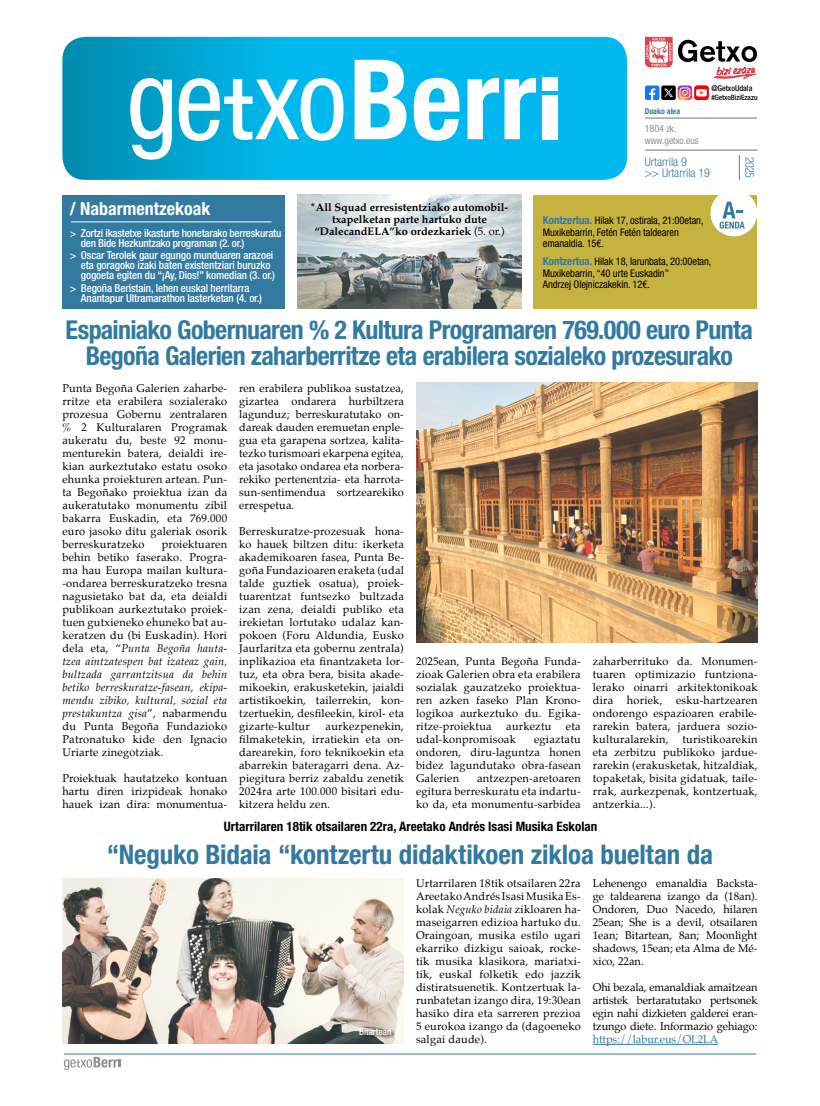
<style>
.page{position:relative;width:820px;height:1106px;background:#fff}
.page>*{position:absolute;margin:0;border:0;box-sizing:border-box;transform-origin:0 0}
.t1{font:700 condensed 27px "Helvetica Neue LT Std";letter-spacing:-.005em;color:#327a9f}
.t2{font:700 condensed 26px/26px "Helvetica Neue LT Std";letter-spacing:-.025em;color:#327a9f;text-align:center}
.t3{font:700 condensed 18px "Helvetica Neue LT Std";color:#fff}
.t4{font:700 condensed 13px "Helvetica Neue LT Std";color:#000}
.t5{font:300 condensed 12px/11px "Helvetica Neue LT Std";color:#327a9f}
.t6{font:11px/13px "Palatino";letter-spacing:.02em;color:#000;text-align:justify}
.t7{font:500 condensed 11px/10px "Helvetica Neue LT Std";letter-spacing:-.01em;color:#fff}
.t8{font:700 11px/12px "Palatino";color:#000;text-align:center}
.t9{font:11px "Palatino";letter-spacing:-.01em;color:#327a9f}
.t10{font:condensed 10.5px/11.5px "Helvetica Neue LT Std";letter-spacing:-.01em;color:#000}
.t11{font:300 condensed 10px/12px "Helvetica Neue LT Std";color:#787370}
.t12{font:500 condensed 9.2px "Helvetica Neue LT Std";color:#fff}
.t13{font:500 condensed 8px "Helvetica Neue LT Std";color:#000}
.t14{font:700 condensed 8px "Helvetica Neue LT Std";color:#327a9f}
.t15{font:500 condensed 7.4px "Helvetica Neue LT Std";color:#000}
.s1{font-weight:400}
.s2{font-weight:700;font-size:11px;color:#327a9f}
.s3{font-style:italic}
</style>
<div class="page">
<svg style="left:64px;top:1056px;width:56px;height:14px"></svg>
<hr style="left:64px;top:1053px;width:691px;height:1px;background:#327a9f">
<div style="left:62px;top:196px;width:223px;height:113px;background:#327a9f"></div>
<svg style="left:644px;top:37px;width:112px;height:63px"></svg>
<hr style="left:644px;top:118px;width:112px;height:1px;background:#787370">
<svg style="left:738px;top:155px;width:1px;height:25px"></svg>
<hr style="left:644px;top:150px;width:113px;height:1px;background:#787370">
<div style="left:533px;top:196px;width:223px;height:113px;background:#c6b23f"></div>
<hr style="left:71px;top:222px;width:200px;height:1px;background:#fff">
<div style="left:710px;top:190px;width:46px;height:46px;background:#fff;border-radius:50%"></div>
<svg style="left:719px;top:202px;width:25px;height:27px"></svg>
<svg style="left:62px;top:37px;width:564px;height:143px;background:#02aedf"></svg>
<svg style="left:130px;top:78px;width:42px;height:82px"></svg>
<svg style="left:179px;top:78px;width:164px;height:63px"></svg>
<svg style="left:354px;top:60px;width:52px;height:79px"></svg>
<svg style="left:413px;top:78px;width:46px;height:63px"></svg>
<svg style="left:467px;top:78px;width:69px;height:61px"></svg>
<div style="left:542px;top:77px;width:15px;height:14px;background:#fff"></div>
<div style="left:542px;top:95px;width:15px;height:44px;background:#fff"></div>
<img style="left:298px;top:195px;width:223px;height:113px">
<hr style="left:592px;top:1044px;width:125px;height:1px;background:#327a9f">
<img style="left:62px;top:878px;width:342px;height:165px">
<img style="left:416px;top:382px;width:341px;height:261px">
<div style="left:359px;top:1027px;width:36px;height:12px;background:#000;opacity:.75"></div>
<p class="t13" style="left:711px;top:84px;width:43px">@GetxoUdala</p>
<p class="t14" style="left:644px;top:106px;width:37px">Doako alea</p>
<p class="t11" style="left:644px;top:122px;width:55px">1804 zk. www.getxo.eus</p>
<p class="t15" style="left:711px;top:93px;width:48px">#GetxoBiziEzazu</p>
<h3 class="t3" style="left:70px;top:198px;width:142px">/ Nabarmentzekoak</h3>
<p class="t7" style="left:81px;top:227px;width:202px;text-indent:-11px">&gt; Zortzi ikastetxe ikasturte honetarako berreskuratu den Bide Hezkuntzako programan (2. or.)</p>
<p class="t7" style="left:81px;top:250px;width:196px;text-indent:-11px">&gt; Oscar Terolek gaur egungo munduaren arazoei eta goragoko izaki baten existentziari buruzko gogoeta egiten du “¡Ay, Dios!” komedian (3. or.)</p>
<p class="t7" style="left:81px;top:283px;width:182px;text-indent:-11px">&gt; Begoña Beristain, lehen euskal herritarra<br>Anantapur Ultramarathon lasterketan (4. or.)</p>
<p class="t8" style="left:311px;top:201px;width:199px">*All Squad erresistentziako automobil&shy;txapelketan parte hartuko dute “DalecandELA”ko ordezkariek <span class="s1">(5. or.)</span></p>
<p class="t5" style="left:644px;top:156px;width:67px">Urtarrila 9<br>&gt;&gt; Urtarrila 19</p>
<p class="t10" style="left:542px;top:215px;width:162px"><span class="s2">Kontzertua.</span> Hilak 17, ostirala, 21:00etan,<br>Muxikebarrin, Fetén Fetén taldearen emanaldia. 15€.</p>
<p class="t10" style="left:542px;top:255px;width:170px"><span class="s2">Kontzertua.</span> Hilak 18, larunbata, 20:00etan,<br>Muxikebarrin, “40 urte Euskadin”<br>Andrzej Olejniczakekin. 12€.</p>
<p class="t5" style="left:755px;top:157px;width:22px;rotate:90deg">2025</p>
<h2 class="t2" style="left:66px;top:316px;width:688px">Espainiako Gobernuaren % 2 Kultura Programaren 769.000 euro Punta<br>Begoña Galerien zaharberritze eta erabilera sozialeko prozesurako</h2>
<p class="t6" style="left:62px;top:381px;width:166px">Punta Begoña Galerien zaharbe&shy;rritze eta erabilera sozialerako prozesua Gobernu zentralaren % 2 Kulturalaren Programak aukeratu du, beste 92 monu&shy;menturekin batera, deialdi ire&shy;kian aurkeztutako estatu osoko ehunka proiekturen artean. Pun&shy;ta Begoñako proiektua izan da aukeratutako monumentu zibil bakarra Euskadin, eta 769.000 euro jasoko ditu galeriak osorik berreskuratzeko</p>
<p class="t6" style="left:239px;top:381px;width:166px">ren erabilera publikoa sustatzea, gizartea ondarera hurbiltzera lagunduz; berreskuratutako on&shy;dareak dauden eremuetan enple&shy;gua eta garapena sortzea, kalita&shy;tezko turismoari ekarpena egitea, eta jasotako ondarea eta norbera&shy;rekiko pertenentzia- eta harrota&shy;sun-sentimendua sortzearekiko errespetua.</p>
<p class="t6" style="left:239px;top:524px;width:166px">Berreskuratze-prozesuak hona&shy;ko hauek biltzen ditu: ikerketa akademikoaren fasea, Punta Be&shy;goña Fundazioaren eraketa (udal talde guztiek osatua), proiek&shy;tuarentzat funtsezko bultzada izan zena, deialdi publiko eta irekietan lortutako udalaz kan&shy;pokoen (Foru Aldundia, Eusko Jaurlaritza eta gobernu zentrala) inplikazioa eta finantzaketa lor&shy;tuz, eta obra bera, bisita akade&shy;mikoekin, erakusketekin, jaialdi artistikoekin, tailerrekin, kon&shy;tzertuekin, desfileekin, kirol- eta gizarte-kultur</p>
<p class="t6" style="left:62px;top:537px;width:166px;text-indent:99px">proiektuaren behin betiko faserako. Progra&shy;ma hau Europa mailan kultura--ondarea berreskuratzeko tresna nagusietako bat da, eta deialdi publikoan aurkeztutako proiek&shy;tuen gutxieneko ehuneko bat au&shy;keratzen du (bi Euskadin). Hori dela eta, “<span class="s3">Punta Begoña hauta&shy;tzea aintzatespen bat izateaz gain, bultzada garrantzitsua da behin betiko berreskuratze-fasean, ekipa&shy;mendu zibiko, kultural, sozial eta prestakuntza gisa</span>”, nabarmendu du Punta Begoña Fundazioko Patronatuko kide den Ignacio Uriarte zinegotziak.</p>
<p class="t6" style="left:62px;top:771px;width:166px">Proiektuak hautatzeko kontuan hartu diren irizpideak honako hauek izan dira: monumentua-</p>
<p class="t6" style="left:592px;top:654px;width:166px">zaharberrituko da. Monumen&shy;tuaren optimizazio funtziona&shy;lerako oinarri arkitektonikoak dira horiek, esku-hartzearen ondorengo espazioaren erabile&shy;rarekin batera, jarduera sozio&shy;kulturalarekin,</p>
<p class="t6" style="left:416px;top:654px;width:166px">2025ean, Punta Begoña Funda&shy;zioak Galerien obra eta erabilera sozialak gauzatzeko proiektua&shy;ren azken faseko Plan Krono&shy;logikoa aurkeztuko du. Egika&shy;ritze-proiektua</p>
<p class="t6" style="left:239px;top:719px;width:166px;text-indent:86px">aurkezpenekin, filmaketekin, irratiekin eta on&shy;darearekin, foro teknikoekin eta abarrekin bateragarri dena. Az&shy;piegitura berriz zabaldu zenetik 2024ra arte 100.000 bisitari edu&shy;kitzera heldu zen.</p>
<p class="t6" style="left:506px;top:719px;width:47px">aurkeztu</p>
<p class="t6" style="left:565px;top:719px;width:16px">eta</p>
<p class="t6" style="left:416px;top:732px;width:101px">udal-konpromisoak</p>
<p class="t6" style="left:592px;top:732px;width:166px;text-indent:90px">turistikoarekin eta zerbitzu publikoko jardue&shy;rarekin (erakusketak, hitzaldiak, topaketak, bisita gidatuak, taile&shy;rrak, aurkezpenak, kontzertuak, antzerkia...).</p>
<p class="t6" style="left:416px;top:732px;width:166px;text-indent:118px">egiaztatu ondoren, diru-laguntza honen bidez lagundutako obra-fasean Galerien</p>
<p class="t6" style="left:416px;top:771px;width:166px;text-indent:61px">antzezpen-aretoaren egitura berreskuratu eta indartu&shy;ko da, eta monumentu-sarbidea</p>
<p class="t4" style="left:224px;top:819px;width:374px">Urtarrilaren 18tik otsailaren 22ra, Areetako Andrés Isasi Musika Eskolan</p>
<h1 class="t1" style="left:107px;top:838px;width:607px">“Neguko Bidaia “kontzertu didaktikoen zikloa bueltan da</h1>
<p class="t12" style="left:359px;top:1025px;width:34px">Bitartean</p>
<p class="t6" style="left:416px;top:877px;width:166px">Urtarrilaren 18tik otsailaren 22ra Areetako Andrés Isasi Musika Es&shy;kolak <span class="s3">Neguko bidaia</span> zikloaren ha&shy;maseigarren edizioa hartuko du.<br>Oraingoan, musika estilo ugari ekarriko dizkigu saioak, rocke&shy;tik musika klasikora, mariatxi&shy;tik, euskal folketik edo jazzik distiratsuenetik. Kontzertuak la&shy;runbatetan izango dira, 19:30ean hasiko dira eta sarreren prezioa 5 eurokoa izango da (dagoeneko salgai daude).</p>
<p class="t6" style="left:592px;top:876px;width:166px">Lehenengo emanaldia Backsta&shy;ge taldearena izango da (18an).<br>Ondoren, Duo Nacedo, hilaren 25ean; She is a devil, otsailaren 1ean; Bitartean, 8an; Moonlight shadows, 15ean; eta Alma de Mé&shy;xico, 22an.</p>
<p class="t6" style="left:592px;top:980px;width:166px">Ohi bezala, emanaldiak amaitzean artistek bertaratutako pertsonek egin nahi dizkieten galderei eran&shy;tzungo diete. Informazio gehiago:</p>
<p class="t9" style="left:592px;top:1030px;width:127px">https://labur.eus/OL2LA</p>
</div>
